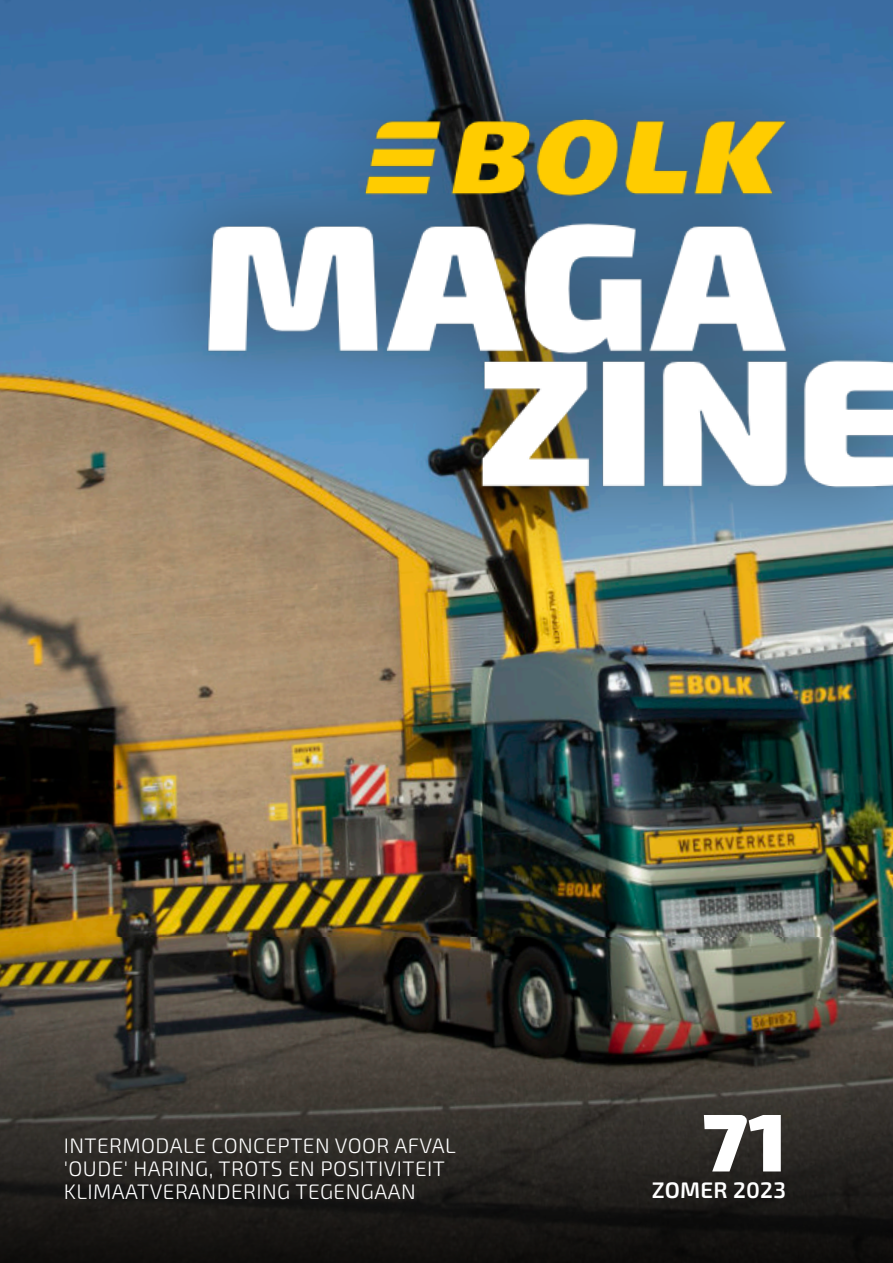
<style>
.page{position:relative;width:893px;height:1263px;background:#fff}
.page>*{position:absolute;margin:0;border:0;box-sizing:border-box;transform-origin:0 0}
.t1{font:900 81.9px "Exo 2.0";color:#fff}
.t2{font:600 22.5px "Exo 2.0";letter-spacing:.01em;color:#fff}
.t3{font:300 21px/23.2px "Exo 2.0";letter-spacing:.02em;color:#fff}
</style>
<div class="page">
<img style="left:0;top:0;width:893px;height:937px">
<img style="left:0;top:937px;width:893px;height:326px">
<img style="left:109px;top:26px;width:784px;height:560px">
<p class="t3" style="left:64px;top:1136px;width:394px">INTERMODALE CONCEPTEN VOOR AFVAL 'OUDE' HARING, TROTS EN POSITIVITEIT</p>
<p class="t3" style="left:64px;top:1182px;width:353px">KLIMAATVERANDERING TEGENGAAN</p>
<h1 class="t1" style="left:703px;top:1114px;width:85px">71</h1>
<p class="t2" style="left:652px;top:1182px;width:136px">ZOMER 2023</p>
</div>
